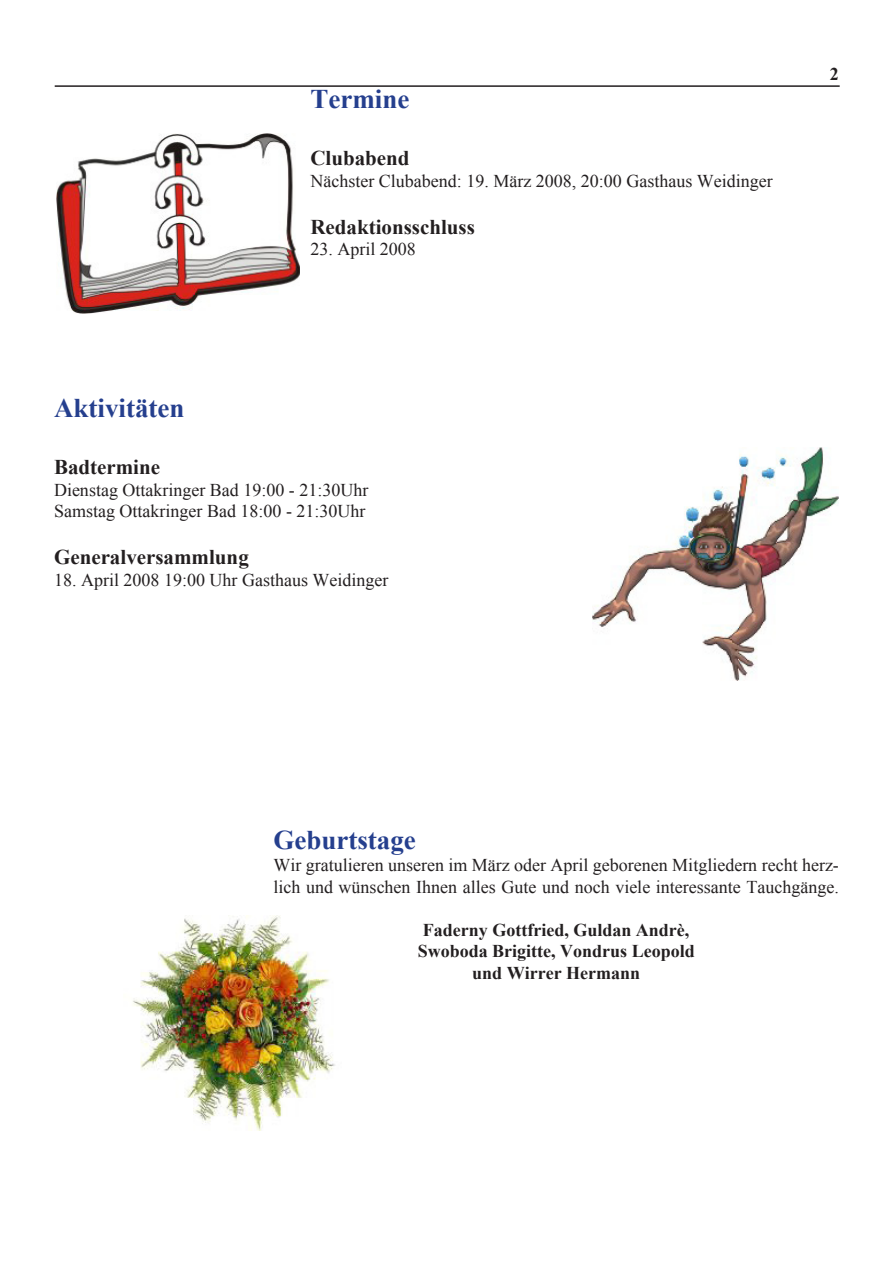
<style>
.page{position:relative;width:893px;height:1263px;background:#fff}
.page>*{position:absolute;margin:0;border:0;box-sizing:border-box;transform-origin:0 0}
.Überschrift_1{font:700 27px "Times New Roman";color:#253f8e}
.Überschrift_2{font:700 21px "Times New Roman";color:#231f20}
.Text_schwarz_links{font:18px "Times New Roman";color:#231f20}
.Text_schwarz_Blocksa{font:18px/21.6px "Times New Roman";color:#231f20}
.Text_schwarz_zentrie{font:700 18px "Times New Roman";color:#231f20}
</style>
<div class="page">
<img style="left:133px;top:915px;width:202px;height:215px">
<img style="left:592px;top:448px;width:247px;height:232px">
<img style="left:56px;top:133px;width:243px;height:180px">
<hr style="left:55px;top:85px;width:785px;height:2px;background:#231f20">
<p class="Überschrift_1" style="left:310px;top:80px;width:100px">Termine</p>
<p class="Überschrift_1" style="left:54px;top:389px;width:132px">Aktivitäten</p>
<p class="Überschrift_2" style="left:310px;top:144px;width:101px">Clubabend</p>
<p class="Text_schwarz_links" style="left:310px;top:169px;width:464px">Nächster Clubabend: 19. März 2008, 20:00 Gasthaus Weidinger</p>
<p class="Überschrift_2" style="left:310px;top:212px;width:166px">Redaktionsschluss</p>
<p class="Text_schwarz_links" style="left:310px;top:237px;width:107px">23. April 2008</p>
<p class="Überschrift_2" style="left:54px;top:453px;width:108px">Badtermine</p>
<p class="Text_schwarz_links" style="left:54px;top:478px;width:316px">Dienstag Ottakringer Bad 19:00 - 21:30Uhr</p>
<p class="Text_schwarz_links" style="left:54px;top:499px;width:313px">Samstag Ottakringer Bad 18:00 - 21:30Uhr</p>
<p class="Überschrift_2" style="left:54px;top:543px;width:196px">Generalversammlung</p>
<p class="Text_schwarz_links" style="left:54px;top:568px;width:336px">18. April 2008 19:00 Uhr Gasthaus Weidinger</p>
<p class="Überschrift_1" style="left:273px;top:821px;width:144px">Geburtstage</p>
<p class="Text_schwarz_Blocksa" style="left:273px;top:854px;width:567px">Wir gratulieren unseren im März oder April geborenen Mitgliedern recht herz&shy;lich und wünschen Ihnen alles Gute und noch viele interessante Tauchgänge.</p>
<p class="Text_schwarz_zentrie" style="left:423px;top:917px;width:268px">Faderny Gottfried, Guldan Andrè,</p>
<p class="Text_schwarz_zentrie" style="left:418px;top:939px;width:279px">Swoboda Brigitte, Vondrus Leopold</p>
<p class="Text_schwarz_zentrie" style="left:472px;top:960px;width:169px">und Wirrer Hermann</p>
</div>
